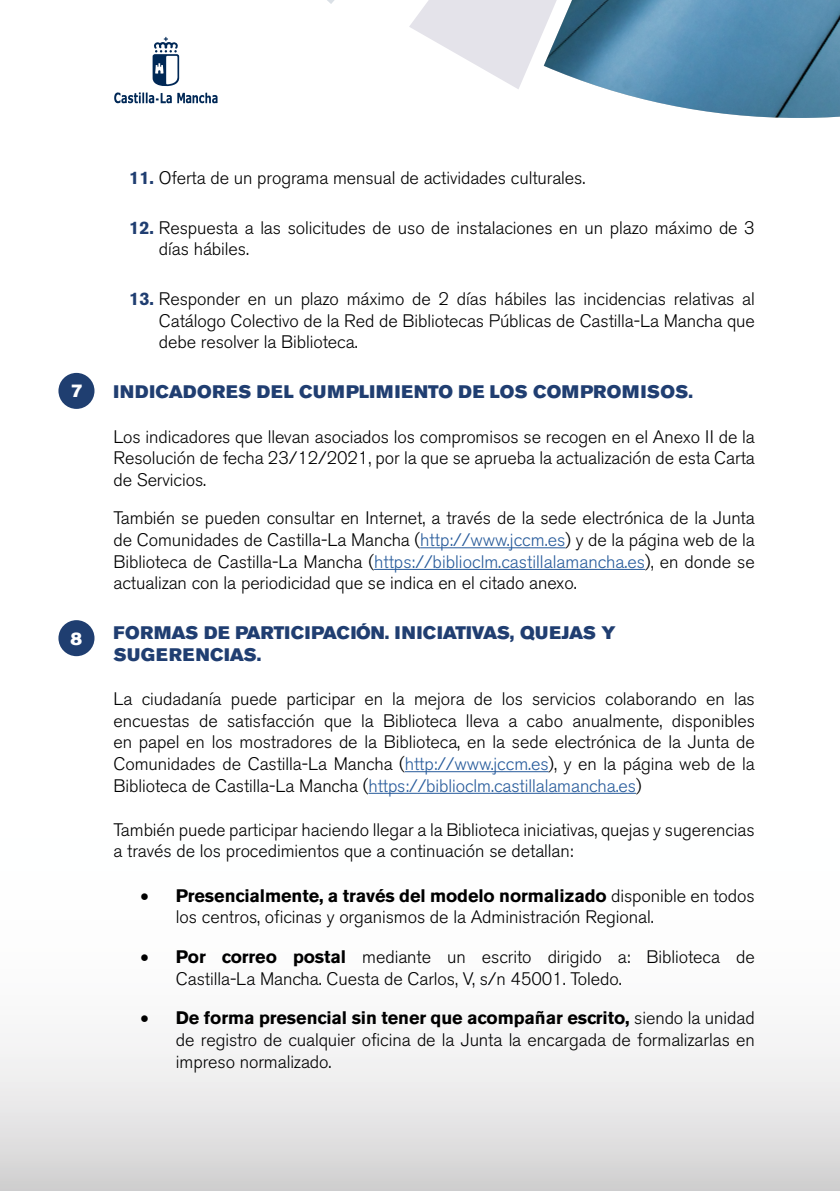
<style>
.page{position:relative;width:840px;height:1191px;background:#fff}
.page>*{position:absolute;margin:0;border:0;box-sizing:border-box;transform-origin:0 0}
.t1{font:300 18px/21.6px "Akzidenz Grotesk BE";letter-spacing:-.005em;color:#000;text-align:justify}
.t2{font:18px/21.6px "Akzidenz Grotesk BE Super";letter-spacing:.03em;color:#203e71}
.t3{font:18px "Akzidenz Grotesk BE Super";color:#fff}
.s1{font-weight:700;color:#203e71}
.s2{color:#275b9b}
.s3{font-family:"Minion Pro";font-weight:700;font-size:24px}
.s4{font-weight:700}
</style>
<div class="page">
<img style="left:562px;top:0;width:277px;height:118px">
<img style="left:0;top:771px;width:839px;height:420px">
<img style="left:409px;top:0;width:153px;height:89px">
<svg style="left:327px;top:0;width:8px;height:4px"></svg>
<svg style="left:152px;top:37px;width:27px;height:49px"></svg>
<svg style="left:114px;top:92px;width:103px;height:12px"></svg>
<hr style="left:420px;top:547px;width:145px;height:1px;background:#275b9b">
<hr style="left:374px;top:569px;width:270px;height:1px;background:#275b9b">
<hr style="left:404px;top:771px;width:144px;height:1px;background:#275b9b">
<hr style="left:368px;top:793px;width:267px;height:1px;background:#275b9b">
<div style="left:58px;top:620px;width:36px;height:36px;background:#1f3e70;border-radius:50%"></div>
<div style="left:58px;top:373px;width:36px;height:36px;background:#1f3e70;border-radius:50%"></div>
<p class="t3" style="left:71px;top:380px;width:13px">7</p>
<p class="t3" style="left:70px;top:628px;width:13px">8</p>
<p class="t1" style="left:129px;top:167px;width:457px"><span class="s1">11.</span> Oferta de un programa mensual de actividades culturales.</p>
<p class="t1" style="left:159px;top:217px;width:597px;text-indent:-30px"><span class="s1">12.</span> Respuesta a las solicitudes de uso de instalaciones en un plazo máximo de 3 días hábiles.</p>
<p class="t1" style="left:159px;top:288px;width:597px;text-indent:-30px"><span class="s1">13.</span> Responder en un plazo máximo de 2 días hábiles las incidencias relativas al Catálogo Colectivo de la Red de Bibliotecas Públicas de Castilla-La Mancha que debe resolver la Biblioteca.</p>
<p class="t2" style="left:113px;top:381px;width:580px">INDICADORES DEL CUMPLIMIENTO DE LOS COMPROMISOS.</p>
<p class="t1" style="left:113px;top:426px;width:642px">Los indicadores que llevan asociados los compromisos se recogen en el Anexo II de la Resolución de fecha 23/12/2021, por la que se aprueba la actualización de esta Carta de Servicios.</p>
<p class="t1" style="left:113px;top:508px;width:642px">También se pueden consultar en Internet, a través de la sede electrónica de la Junta de Comunidades de Castilla-La Mancha (<span class="s2">http://www.jccm.es</span>) y de la página web de la Biblioteca de Castilla-La Mancha (<span class="s2">https://biblioclm.castillalamancha.es</span>), en donde se actualizan con la periodicidad que se indica en el citado anexo.</p>
<p class="t2" style="left:113px;top:622px;width:503px">FORMAS DE PARTICIPACIÓN. INICIATIVAS, QUEJAS Y<br>SUGERENCIAS.</p>
<p class="t1" style="left:113px;top:688px;width:642px">La ciudadanía puede participar en la mejora de los servicios colaborando en las encuestas de satisfacción que la Biblioteca lleva a cabo anualmente, disponibles en papel en los mostradores de la Biblioteca, en la sede electrónica de la Junta de Comunidades de Castilla-La Mancha (<span class="s2">http://www.jccm.es</span>), y en la página web de la Biblioteca de Castilla-La Mancha (<span class="s2">https://biblioclm.castillalamancha.es</span>)</p>
<p class="t1" style="left:113px;top:819px;width:642px">También puede participar haciendo llegar a la Biblioteca iniciativas, quejas y sugerencias a través de los procedimientos que a continuación se detallan:</p>
<p class="t1" style="left:176px;top:885px;width:580px;text-indent:-36px"><span class="s3">•</span> <span class="s4">Presencialmente, a través del modelo normalizado</span> disponible en todos los centros, oficinas y organismos de la Administración Regional.</p>
<p class="t1" style="left:176px;top:946px;width:580px;text-indent:-36px"><span class="s3">•</span> <span class="s4">Por correo postal</span> mediante un escrito dirigido a: Biblioteca de<br>Castilla-La Mancha. Cuesta de Carlos, V, s/n 45001. Toledo.</p>
<p class="t1" style="left:176px;top:1007px;width:580px;text-indent:-36px"><span class="s3">•</span> <span class="s4">De forma presencial sin tener que acompañar escrito,</span> siendo la unidad de registro de cualquier oficina de la Junta la encargada de formalizarlas en impreso normalizado.</p>
</div>
